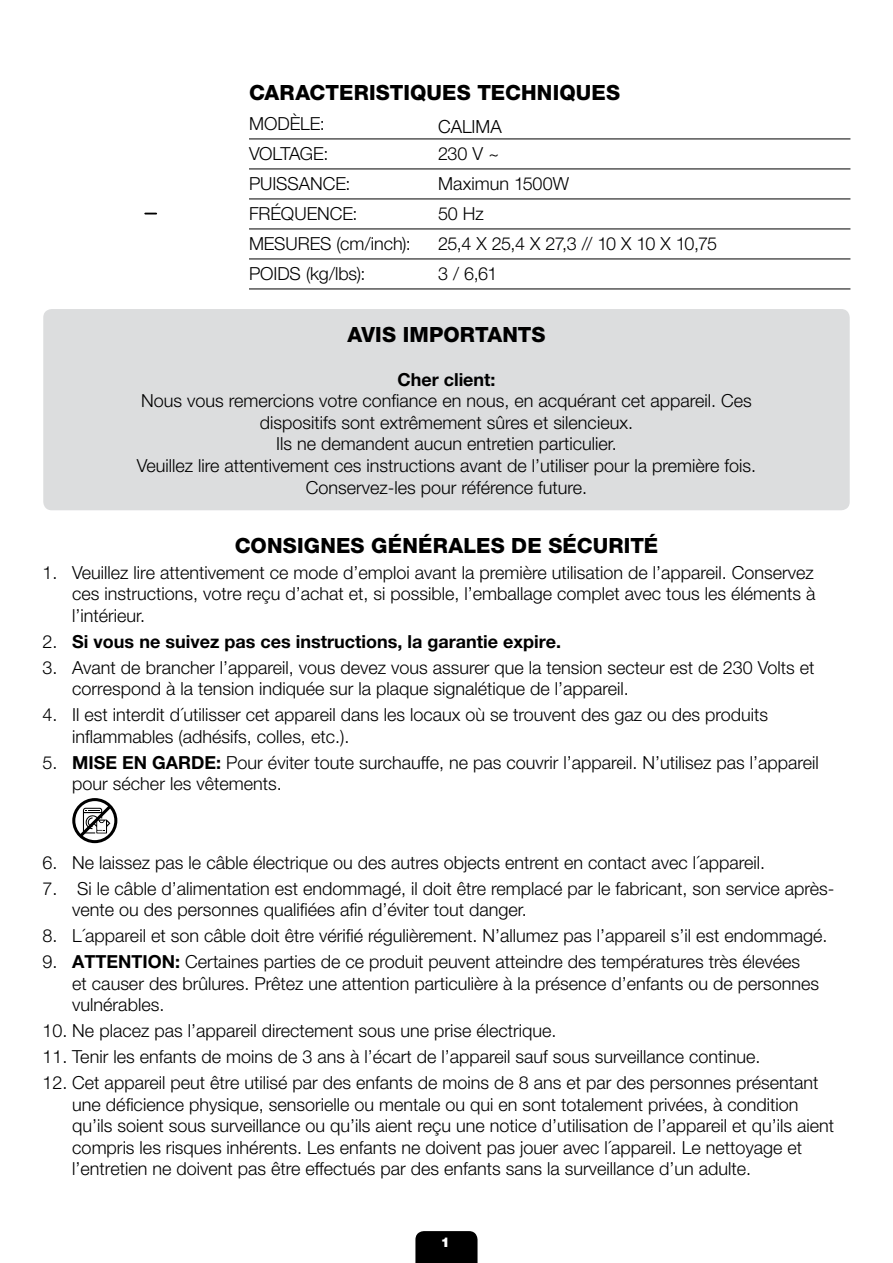
<style>
.page{position:relative;width:893px;height:1263px;background:#fff}
.page>*{position:absolute;margin:0;border:0;box-sizing:border-box;transform-origin:0 0}
.t1{font:800 21px "Helvetica Neue LT Pro";letter-spacing:.005em;color:#000}
.t2{font:300 18px/21.6px "Helvetica Neue LT Pro";color:#000}
.t3{font:700 18px "Helvetica Neue LT Pro";color:#000}
.t4{font:300 18px "Helvetica Neue LT Pro";letter-spacing:-.05em;color:#000}
.t5{font:300 18px "Helvetica Neue LT Pro";letter-spacing:-.03em;color:#000}
.t6{font:300 18px "Helvetica Neue";color:#000}
.t7{font:900 13.5px "Helvetica Neue LT Pro";color:#fff}
.s1{font-weight:300}
.s2{font-weight:700}
</style>
<div class="page">
<div style="left:43px;top:309px;width:807px;height:201px;background:#dcddde;border-radius:9px"></div>
<hr style="left:249px;top:139px;width:601px;height:1px;background:#000">
<hr style="left:249px;top:169px;width:601px;height:1px;background:#000">
<hr style="left:249px;top:199px;width:601px;height:1px;background:#000">
<hr style="left:249px;top:229px;width:601px;height:1px;background:#000">
<hr style="left:249px;top:259px;width:601px;height:1px;background:#000">
<hr style="left:249px;top:289px;width:601px;height:1px;background:#000">
<svg style="left:72px;top:798px;width:45px;height:45px"></svg>
<div style="left:415px;top:1231px;width:62px;height:32px;background:#000"></div>
<p class="t1" style="left:249px;top:80px;width:373px">CARACTERISTIQUES TECHNIQUES</p>
<p class="t2" style="left:249px;top:112px;width:77px">MODÈLE:</p>
<p class="t6" style="left:438px;top:112px;width:65px">CALIMA</p>
<p class="t5" style="left:249px;top:143px;width:81px">VOLTAGE:</p>
<p class="t2" style="left:438px;top:142px;width:63px">230 V ~</p>
<p class="t2" style="left:249px;top:172px;width:103px">PUISSANCE:</p>
<p class="t2" style="left:438px;top:172px;width:133px">Maximun 1500W</p>
<p class="t2" style="left:249px;top:202px;width:110px">FRÉQUENCE:</p>
<p class="t2" style="left:438px;top:202px;width:47px">50 Hz</p>
<p class="t2" style="left:249px;top:232px;width:163px">MESURES (cm/inch):</p>
<p class="t4" style="left:438px;top:233px;width:281px">25,4 X 25,4 X 27,3 // 10 X 10 X 10,75</p>
<p class="t2" style="left:249px;top:262px;width:118px">POIDS (kg/lbs):</p>
<p class="t2" style="left:438px;top:262px;width:61px">3 / 6,61</p>
<p class="t1" style="left:347px;top:322px;width:200px">AVIS IMPORTANTS</p>
<p class="t3" style="left:397px;top:368px;width:100px">Cher client:</p>
<p class="t2" style="left:137px;top:390px;width:621px;text-align:center">Nous vous remercions votre confiance en nous, en acquérant cet appareil. Ces dispositifs sont extrêmement sûres et silencieux.<br>Ils ne demandent aucun entretien particulier.<br>Veuillez lire attentivement ces instructions avant de l’utiliser pour la première fois.<br>Conservez-les pour référence future.</p>
<p class="t1" style="left:235px;top:533px;width:425px">CONSIGNES GÉNÉRALES DE SÉCURITÉ</p>
<p class="t2" style="left:72px;top:561px;width:745px;text-align:justify;text-indent:-30px">1. Veuillez lire attentivement ce mode d’emploi avant la première utilisation de l’appareil. Conservez ces instructions, votre reçu d’achat et, si possible, l’emballage complet avec tous les éléments à l’intérieur.</p>
<p class="t3" style="left:43px;top:630px;width:520px"><span class="s1">2.</span> Si vous ne suivez pas ces instructions, la garantie expire.</p>
<p class="t2" style="left:72px;top:656px;width:744px;text-indent:-30px">3. Avant de brancher l’appareil, vous devez vous assurer que la tension secteur est de 230 Volts et correspond à la tension indiquée sur la plaque signalétique de l’appareil.</p>
<p class="t2" style="left:72px;top:703px;width:697px;text-indent:-30px">4. Il est interdit d´utilisser cet appareil dans les locaux où se trouvent des gaz ou des produits inflammables (adhésifs, colles, etc.).</p>
<p class="t2" style="left:72px;top:751px;width:748px;text-indent:-30px">5. <span class="s2">MISE EN GARDE:</span> Pour éviter toute surchauffe, ne pas couvrir l’appareil. N’utilisez pas l’appareil pour sécher les vêtements.</p>
<p class="t2" style="left:43px;top:851px;width:724px">6. Ne laissez pas le câble électrique ou des autres objects entrent en contact avec l´appareil.</p>
<p class="t2" style="left:72px;top:877px;width:764px;text-indent:-30px">7. Si le câble d’alimentation est endommagé, il doit être remplacé par le fabricant, son service après&shy;vente ou des personnes qualifiées afin d’éviter tout danger.</p>
<p class="t2" style="left:43px;top:925px;width:787px">8. L´appareil et son câble doit être vérifié régulièrement. N’allumez pas l’appareil s’il est endommagé.</p>
<p class="t2" style="left:72px;top:950px;width:748px;text-indent:-30px">9. <span class="s2">ATTENTION:</span> Certaines parties de ce produit peuvent atteindre des températures très élevées et causer des brûlures. Prêtez une attention particulière à la présence d’enfants ou de personnes vulnérables.</p>
<p class="t2" style="left:43px;top:1020px;width:515px">10. Ne placez pas l’appareil directement sous une prise électrique.</p>
<p class="t2" style="left:43px;top:1045px;width:719px">11. Tenir les enfants de moins de 3 ans à l’écart de l’appareil sauf sous surveillance continue.</p>
<p class="t2" style="left:72px;top:1071px;width:763px;text-indent:-30px">12. Cet appareil peut être utilisé par des enfants de moins de 8 ans et par des personnes présentant une déficience physique, sensorielle ou mentale ou qui en sont totalement privées, à condition qu’ils soient sous surveillance ou qu’ils aient reçu une notice d’utilisation de l’appareil et qu’ils aient compris les risques inhérents. Les enfants ne doivent pas jouer avec l´appareil. Le nettoyage et l’entretien ne doivent pas être effectués par des enfants sans la surveillance d’un adulte.</p>
<p class="t7" style="left:441px;top:1234px;width:11px">1</p>
</div>
